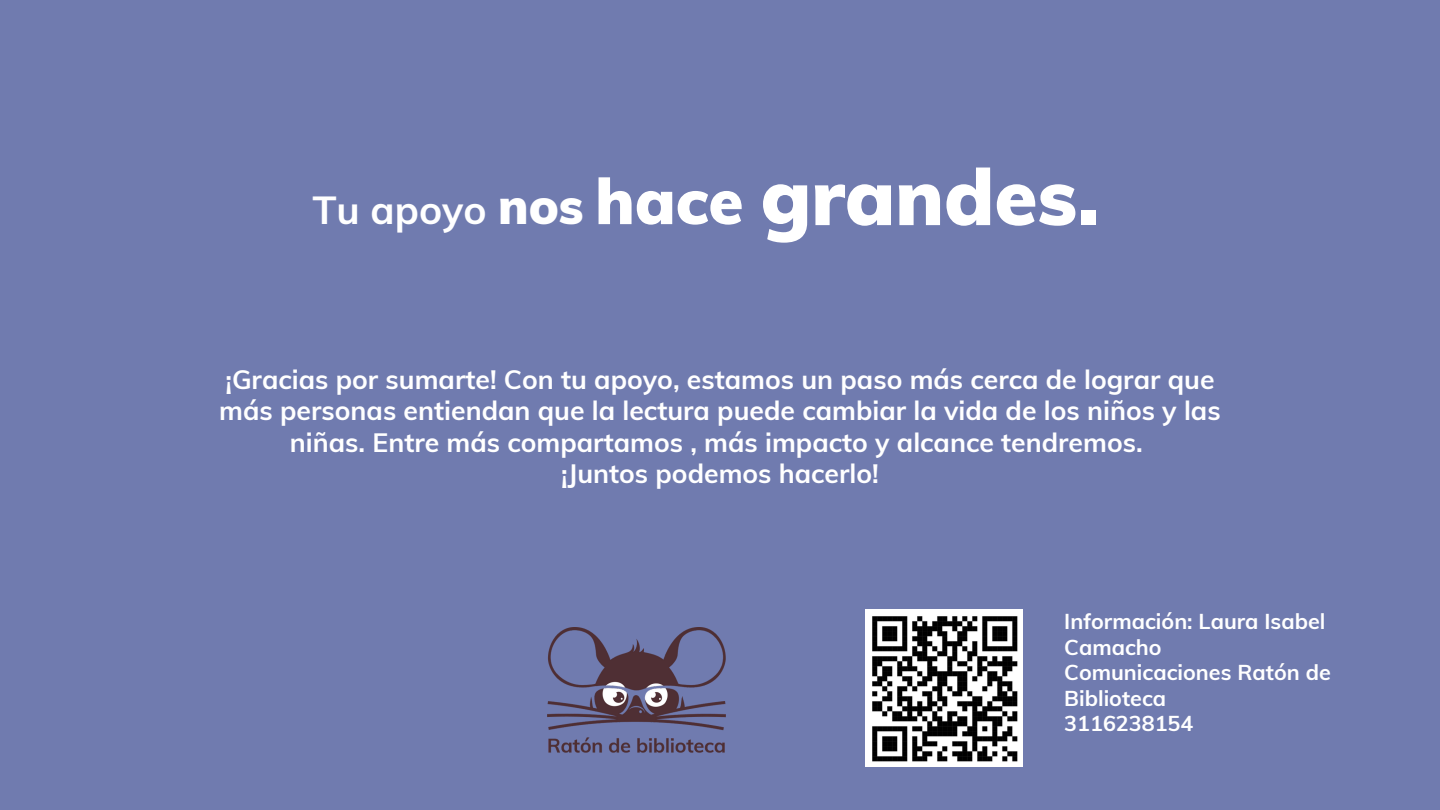
<style>
.page{position:relative;width:1440px;height:810px;background:#707baf}
.page>*{position:absolute;margin:0;border:0;box-sizing:border-box;transform-origin:0 0}
.t1{font:900 78.3px "Muli";color:#fff}
.t2{font:900 63.6px "Muli";color:#fff}
.t3{font:900 48.9px "Muli";color:#fff}
.t4{font:700 39.1px "Muli";color:#fff}
.t5{font:700 26.6px/31.5px "Muli";color:#fff;text-align:center}
.t6{font:700 21.5px/25.5px "Muli";color:#fff}
</style>
<div class="page">
<img style="left:548px;top:627px;width:177px;height:126px">
<img style="left:865px;top:609px;width:158px;height:158px">
<h3 class="t4" style="left:312px;top:184px;width:176px">Tu apoyo</h3>
<h4 class="t3" style="left:498px;top:175px;width:87px">nos</h4>
<h5 class="t2" style="left:595px;top:160px;width:150px">hace</h5>
<p class="t1" style="left:761px;top:146px;width:340px">grandes.</p>
<h1 class="t5" style="left:219px;top:363px;width:1003px">¡Gracias por sumarte! Con tu apoyo, estamos un paso más cerca de lograr que más personas entiendan que la lectura puede cambiar la vida de los niños y las niñas. Entre más compartamos , más impacto y alcance tendremos.</h1>
<h2 class="t5" style="left:561px;top:457px;width:319px">¡Juntos podemos hacerlo!</h2>
<p class="t6" style="left:1064px;top:608px;width:263px">Información: Laura Isabel<br>Camacho</p>
<p class="t6" style="left:1064px;top:659px;width:268px">Comunicaciones Ratón de<br>Biblioteca</p>
<p class="t6" style="left:1064px;top:710px;width:131px">3116238154</p>
</div>
